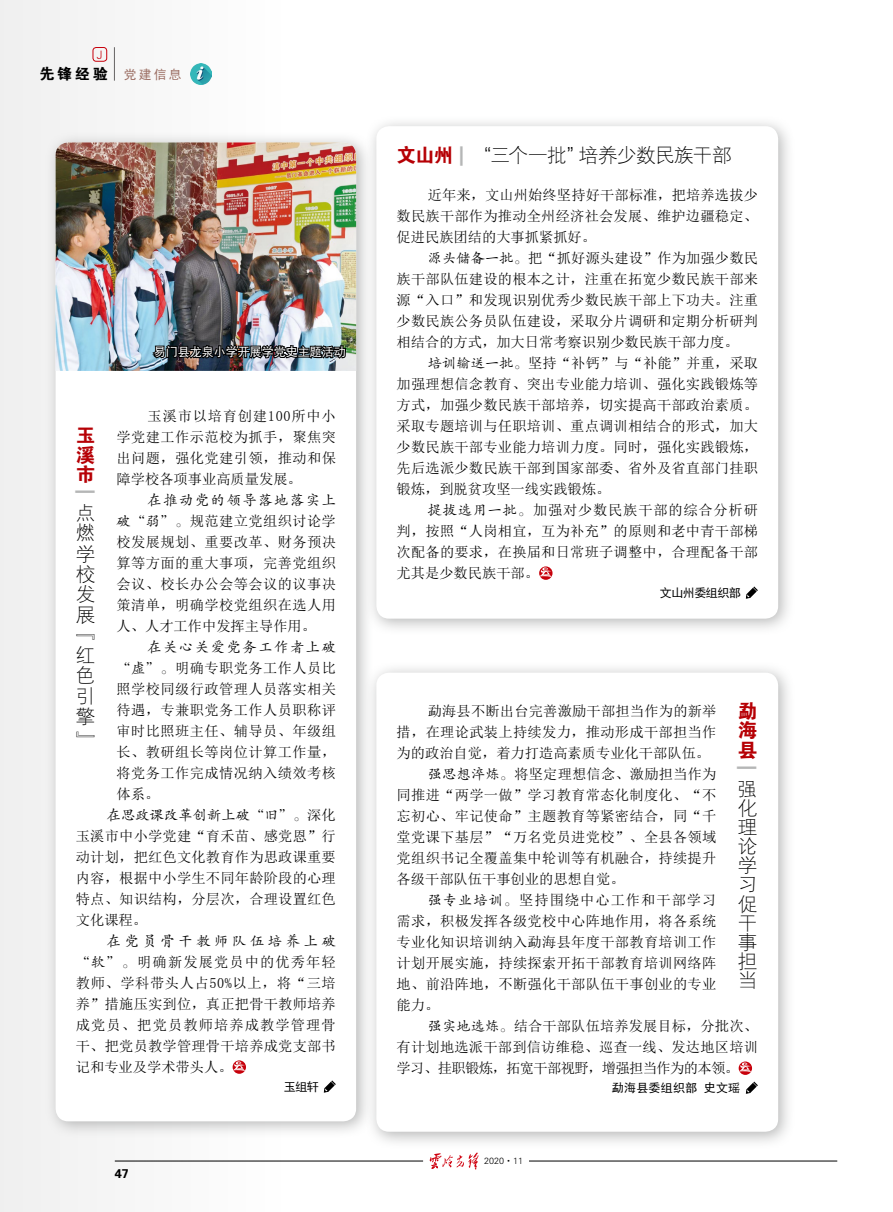
<style>
.page{position:relative;width:893px;height:1212px;background:#fff}
.page>*{position:absolute;margin:0;border:0;box-sizing:border-box;transform-origin:0 0}
.t1{font:19.5px/20.2px "FZXDXK GBK1 0";letter-spacing:-.025em;color:#000}
.t2{font:19.5px/19.5px "FZDHTK GBK1 0";color:#b60005;text-align:justify}
.t3{font:19.5px "FZDHTK GBK1 0";color:#b5b6b6}
.t4{font:15px "FZDHTK GBK1 0";color:#000}
.t5{font:14.25px/21px "Sim Sun";letter-spacing:.015em;color:#000;text-align:justify}
.t6{font:14.25px "Sim Sun";letter-spacing:-.04em;color:#000}
.t7{font:14.25px "FZKTK GBK1 0";letter-spacing:.11em;color:#000}
.t8{font:14.25px "Sim Sun";letter-spacing:.07em;color:#000}
.t9{font:14.25px "FZKTK GBK1 0";letter-spacing:.005em;color:#000}
.t10{font:14.25px "FZKTK GBK1 0";letter-spacing:.255em;color:#000}
.t11{font:12.75px "Sim Hei";color:#9b6e63}
.t12{font:12.75px "FZDHTK GBK1 0";color:#000}
.t13{font:12px "Sim Hei";color:#fff}
.t14{font:12px "Sim Hei";letter-spacing:.02em;color:#000}
.t15{font:12px "Sim Hei";letter-spacing:-.04em;color:#000}
.t16{font:12px "Sim Hei";letter-spacing:-.01em;color:#000}
.t17{font:11.55px "FZY1 K GBK1 0";color:#c7000b}
.t18{font:9px "FZXH1 K GBK1 0";color:#000}
.s1{font-family:"FZKTK GBK1 0"}
.s2{font-family:"Sim Sun"}
.s3{font-family:"FZDHTK GBK1 0";color:#b60005}
.s4{font-family:"FZDHTK GBK1 0";color:#b5b6b6}
</style>
<div class="page">
<hr style="left:115px;top:1161px;width:308px;height:1px;background:#000">
<svg style="left:430px;top:1152px;width:48px;height:17px"></svg>
<hr style="left:529px;top:1161px;width:308px;height:1px;background:#000">
<div style="left:0;top:0;width:281px;height:1212px;background:#efefef"></div>
<div style="left:93px;top:47px;width:14px;height:14px;border:1px solid #c7000b;border-radius:3px"></div>
<hr style="left:114px;top:47px;width:1px;height:34px;background:#666464">
<img style="left:191px;top:63px;width:21px;height:21px">
<div style="left:365px;top:115px;width:430px;height:521px;background:#9fa0a0;opacity:.75"></div>
<div style="left:376px;top:126px;width:402px;height:493px;background:#fff;border-radius:13px"></div>
<div style="left:365px;top:661px;width:430px;height:488px;background:#9fa0a0;opacity:.75"></div>
<div style="left:376px;top:673px;width:402px;height:459px;background:#fff;border-radius:13px"></div>
<div style="left:45px;top:131px;width:328px;height:1007px;background:#9fa0a0;opacity:.75"></div>
<div style="left:56px;top:142px;width:300px;height:979px;background:#fff;border-radius:13px"></div>
<svg style="left:233px;top:1060px;width:13px;height:14px"></svg>
<svg style="left:233px;top:1061px;width:12px;height:10px"></svg>
<svg style="left:324px;top:1080px;width:12px;height:13px"></svg>
<svg style="left:539px;top:566px;width:13px;height:14px"></svg>
<svg style="left:539px;top:567px;width:13px;height:10px"></svg>
<svg style="left:746px;top:586px;width:12px;height:13px"></svg>
<div style="left:739px;top:1061px;width:13px;height:14px;background:#c7000b;border-radius:50%"></div>
<svg style="left:739px;top:1062px;width:12px;height:10px"></svg>
<svg style="left:746px;top:1081px;width:12px;height:13px"></svg>
<img style="left:56px;top:142px;width:300px;height:229px">
<img style="left:148px;top:253px;width:199px;height:109px">
<p class="t17" style="left:97px;top:48px;width:7px">J</p>
<p class="t4" style="left:40px;top:66px;width:70px">先锋经验</p>
<p class="t11" style="left:124px;top:68px;width:59px">党建信息</p>
<p class="t13" style="left:154px;top:346px;width:193px">易门县龙泉小学开展学党史主题活动</p>
<p class="t5" style="left:117px;top:405px;width:221px;text-indent:31px">玉溪市以培育创建100所中小学党建工作示范校为抓手，聚焦突出问题，强化党建引领，推动和保障学校各项事业高质量发展。</p>
<p class="t7" style="left:148px;top:492px;width:190px">在推动党的领导落地落实上</p>
<p class="t5" style="left:117px;top:510px;width:221px"><span class="s1">破“弱”。</span>规范建立党组织讨论学校发展规划、重要改革、财务预决算等方面的重大事项，完善党组织会议、校长办公会等会议的议事决策清单，明确学校党组织在选人用人、人才工作中发挥主导作用。</p>
<p class="t7" style="left:148px;top:639px;width:190px">在关心关爱党务工作者上破</p>
<p class="t5" style="left:117px;top:657px;width:221px"><span class="s1">“虚”。</span>明确专职党务工作人员比照学校同级行政管理人员落实相关待遇，专兼职党务工作人员职称评审时比照班主任、辅导员、年级组长、教研组长等岗位计算工作量，将党务工作完成情况纳入绩效考核体系。</p>
<p class="t9" style="left:107px;top:807px;width:230px">在思政课改革创新上破“旧”。<span class="s2">深化</span></p>
<p class="t5" style="left:76px;top:825px;width:262px">玉溪市中小学党建“育禾苗、感党恩”行动计划，把红色文化教育作为思政课重要内容，根据中小学生不同年龄阶段的心理特点、知识结构，分层次，合理设置红色文化课程。</p>
<p class="t10" style="left:107px;top:933px;width:231px">在党员骨干教师队伍培养上破</p>
<p class="t5" style="left:76px;top:951px;width:262px"><span class="s1">“软”。</span>明确新发展党员中的优秀年轻教师、学科带头人占50%以上，将“三培养”措施压实到位，真正把骨干教师培养成党员、把党员教师培养成教学管理骨干、把党员教学管理骨干培养成党支部书记和专业及学术带头人。</p>
<p class="t16" style="left:284px;top:1080px;width:37px">玉组轩</p>
<h1 class="t2" style="left:76px;top:426px;width:20px">玉溪市</h1>
<h1 class="t3" style="left:98px;top:489px;width:7px;rotate:90deg">|</h1>
<h1 class="t1" style="left:76px;top:504px;width:20px">点燃学校发展『红色引擎』</h1>
<p class="t12" style="left:115px;top:1166px;width:16px">47</p>
<h1 class="t1" style="left:397px;top:146px;width:336px"><span class="s3">文山州</span> <span class="s4">|</span> “三个一批”培养少数民族干部</h1>
<p class="t5" style="left:397px;top:184px;width:363px;text-indent:31px">近年来，文山州始终坚持好干部标准，把培养选拔少数民族干部作为推动全州经济社会发展、维护边疆稳定、促进民族团结的大事抓紧抓好。</p>
<p class="t5" style="left:397px;top:247px;width:363px;text-indent:31px"><span class="s1">源头储备一批。</span>把“抓好源头建设”作为加强少数民族干部队伍建设的根本之计，注重在拓宽少数民族干部来源“入口”和发现识别优秀少数民族干部上下功夫。注重少数民族公务员队伍建设，采取分片调研和定期分析研判相结合的方式，加大日常考察识别少数民族干部力度。</p>
<p class="t5" style="left:397px;top:352px;width:363px;text-indent:31px"><span class="s1">培训输送一批。</span>坚持“补钙”与“补能”并重，采取加强理想信念教育、突出专业能力培训、强化实践锻炼等方式，加强少数民族干部培养，切实提高干部政治素质。采取专题培训与任职培训、重点调训相结合的形式，加大少数民族干部专业能力培训力度。同时，强化实践锻炼，先后选派少数民族干部到国家部委、省外及省直部门挂职锻炼，到脱贫攻坚一线实践锻炼。</p>
<p class="t5" style="left:397px;top:499px;width:363px;text-indent:31px"><span class="s1">提拔选用一批。</span>加强对少数民族干部的综合分析研判，按照“人岗相宜，互为补充”的原则和老中青干部梯次配备的要求，在换届和日常班子调整中，合理配备干部尤其是少数民族干部。</p>
<p class="t15" style="left:660px;top:586px;width:83px">文山州委组织部</p>
<h1 class="t2" style="left:738px;top:702px;width:20px">勐海县</h1>
<h1 class="t3" style="left:759px;top:765px;width:7px;rotate:90deg">|</h1>
<h1 class="t1" style="left:738px;top:780px;width:20px;line-height:19px;text-align:justify">强化理论学习促干事担当</h1>
<p class="t5" style="left:428px;top:700px;width:290px">勐海县不断出台完善激励干部担当作为的新举</p>
<p class="t5" style="left:397px;top:721px;width:321px">措，在理论武装上持续发力，推动形成干部担当作</p>
<p class="t5" style="left:397px;top:742px;width:315px">为的政治自觉，着力打造高素质专业化干部队伍。</p>
<p class="t5" style="left:428px;top:763px;width:290px"><span class="s1">强思想淬炼。</span>将坚定理想信念、激励担当作为</p>
<p class="t5" style="left:397px;top:784px;width:321px">同推进“两学一做”学习教育常态化制度化、“不</p>
<p class="t5" style="left:397px;top:805px;width:321px">忘初心、牢记使命”主题教育等紧密结合，同“千</p>
<p class="t5" style="left:397px;top:826px;width:321px">堂党课下基层”“万名党员进党校”、全县各领域</p>
<p class="t5" style="left:397px;top:847px;width:321px">党组织书记全覆盖集中轮训等有机融合，持续提升</p>
<p class="t5" style="left:397px;top:868px;width:229px">各级干部队伍干事创业的思想自觉。</p>
<p class="t8" style="left:428px;top:892px;width:290px"><span class="s1">强专业培训。</span>坚持围绕中心工作和干部学习</p>
<p class="t5" style="left:397px;top:910px;width:321px">需求，积极发挥各级党校中心阵地作用，将各系统</p>
<p class="t5" style="left:397px;top:931px;width:321px">专业化知识培训纳入勐海县年度干部教育培训工作</p>
<p class="t5" style="left:397px;top:952px;width:321px">计划开展实施，持续探索开拓干部教育培训网络阵</p>
<p class="t5" style="left:397px;top:973px;width:321px">地、前沿阵地，不断强化干部队伍干事创业的专业</p>
<p class="t5" style="left:397px;top:994px;width:44px">能力。</p>
<p class="t5" style="left:428px;top:1015px;width:332px"><span class="s1">强实地选炼。</span>结合干部队伍培养发展目标，分批次、</p>
<p class="t5" style="left:397px;top:1036px;width:363px">有计划地选派干部到信访维稳、巡查一线、发达地区培训</p>
<p class="t6" style="left:397px;top:1060px;width:344px">学习、挂职锻炼，拓宽干部视野，增强担当作为的本领。</p>
<p class="t14" style="left:612px;top:1081px;width:130px">勐海县委组织部 史文瑶</p>
<p class="t18" style="left:484px;top:1156px;width:40px">2020·11</p>
</div>
